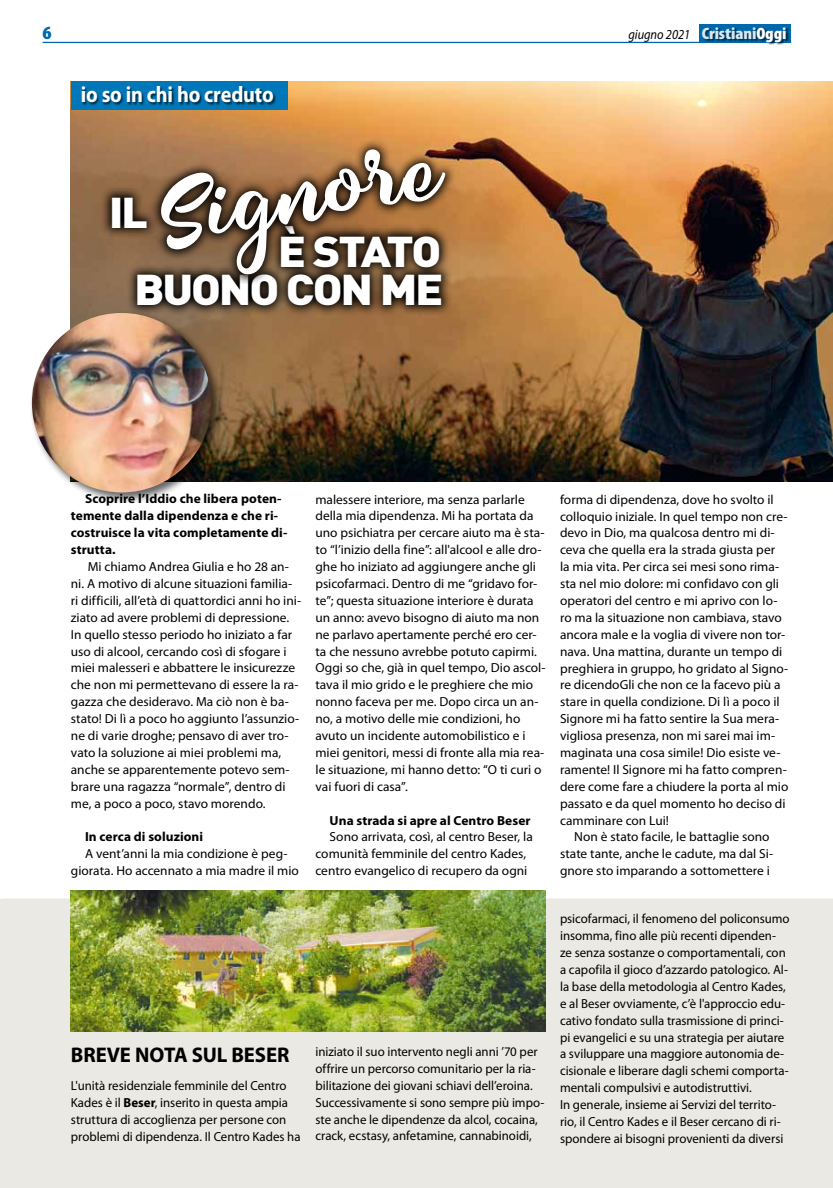
<style>
.page{position:relative;width:833px;height:1188px;background:#fff}
.page>*{position:absolute;margin:0;border:0;box-sizing:border-box;transform-origin:0 0}
.t1{font:700 85.75px "Fredly";color:#fff;scale:.95 1}
.t2{font:900 42.5px "DIN";letter-spacing:-.05em;color:#fff;scale:1.1 1}
.t3{font:700 22.5px "Myriad Pro";letter-spacing:-.01em;color:#fff;scale:.9 1}
.t4{font:700 21.25px "Myriad Pro";letter-spacing:-.005em;color:#000}
.t5{font:900 condensed 18.75px "Myriad Pro";color:#0068ab;scale:1.1 1}
.t6{font:italic 13.75px "Myriad Pro";color:#000;scale:.9 1}
.t7{font:13.12px/16.9px "Myriad Pro";color:#000}
.t8{font:700 13.12px/16.9px "Myriad Pro";letter-spacing:.005em;color:#000}
.s1{font-weight:900;font-style:normal;font-stretch:condensed;font-size:16.62px;color:#d7e8f2}
.s2{font-weight:900;font-style:normal;font-stretch:condensed;font-size:16.62px;color:#fff}
.s3{font-weight:700}
</style>
<div class="page">
<div style="left:0;top:898px;width:833px;height:289px;background:#eae9e4"></div>
<img style="left:71px;top:81px;width:762px;height:400px">
<img style="left:71px;top:890px;width:475px;height:141px">
<hr style="left:43px;top:42px;width:747px;height:1px;background:#0068ab">
<div style="left:698px;top:25px;width:92px;height:18px;background:#0068ab"></div>
<div style="left:703px;top:28px;width:86px;height:17px;background:#000;opacity:.6"></div>
<div style="left:71px;top:81px;width:216px;height:29px;background:#0077b8"></div>
<div style="left:82px;top:86px;width:194px;height:20px;background:#000;opacity:.6"></div>
<svg style="left:99px;top:184px;width:352px;height:131px;background:#4d3a27"></svg>
<div style="left:28px;top:309px;width:195px;height:195px;background:#000;opacity:.6"></div>
<img style="left:32px;top:313px;width:179px;height:179px;border-radius:90px">
<svg style="left:148px;top:137px;width:307px;height:147px;background:#64472b"></svg>
<h3 class="t5" style="left:43px;top:21px;width:10px">6</h3>
<p class="t6" style="left:628px;top:26px;width:177px">giugno 2021 <span class="s1">Cristiani</span><span class="s2">Oggi</span></p>
<h3 class="t3" style="left:81px;top:80px;width:216px">io so in chi ho creduto</h3>
<h1 class="t1" style="left:155px;top:160px;width:300px;rotate:-7deg">Signore</h1>
<h2 class="t2" style="left:109px;top:184px;width:37px">IL</h2>
<h2 class="t2" style="left:278px;top:222px;width:146px">È STATO</h2>
<h2 class="t2" style="left:134px;top:261px;width:53px">BUONO</h2>
<h2 class="t2" style="left:286px;top:261px;width:26px">CON</h2>
<h2 class="t2" style="left:380px;top:261px;width:54px">ME</h2>
<p class="t8" style="left:71px;top:490px;width:218px;text-indent:14px">Scoprire l’Iddio che libera poten&shy;temente dalla dipendenza e che ri&shy;costruisce la vita completamente di&shy;strutta.</p>
<p class="t7" style="left:71px;top:558px;width:232px;text-indent:17px">Mi chiamo Andrea Giulia e ho 28 an&shy;ni. A motivo di alcune situazioni familia&shy;ri difficili, all’età di quattordici anni ho ini&shy;ziato ad avere problemi di depressione.<br>In quello stesso periodo ho iniziato a far uso di alcool, cercando così di sfogare i miei malesseri e abbattere le insicurezze che non mi permettevano di essere la ra&shy;gazza che desideravo. Ma ciò non è ba&shy;stato! Di lì a poco ho aggiunto l’assunzio&shy;ne di varie droghe; pensavo di aver tro&shy;vato la soluzione ai miei problemi ma, anche se apparentemente potevo sem&shy;brare una ragazza “normale”, dentro di me, a poco a poco, stavo morendo.</p>
<p class="t8" style="left:85px;top:827px;width:120px">In cerca di soluzioni</p>
<p class="t7" style="left:71px;top:844px;width:229px;text-align:center">A vent’anni la mia condizione è peg&shy;giorata. Ho accennato a mia madre il mio</p>
<p class="t7" style="left:315px;top:490px;width:232px">malessere interiore, ma senza parlarle della mia dipendenza. Mi ha portata da uno psichiatra per cercare aiuto ma è sta&shy;to “l’inizio della fine”: all'alcool e alle dro&shy;ghe ho iniziato ad aggiungere anche gli psicofarmaci. Dentro di me “gridavo for&shy;te”; questa situazione interiore è durata un anno: avevo bisogno di aiuto ma non ne parlavo apertamente perché ero cer&shy;ta che nessuno avrebbe potuto capirmi.<br>Oggi so che, già in quel tempo, Dio ascol&shy;tava il mio grido e le preghiere che mio nonno faceva per me. Dopo circa un an&shy;no, a motivo delle mie condizioni, ho avuto un incidente automobilistico e i miei genitori, messi di fronte alla mia rea&shy;le situazione, mi hanno detto: “O ti curi o vai fuori di casa”.</p>
<p class="t8" style="left:330px;top:811px;width:202px">Una strada si apre al Centro Beser</p>
<p class="t7" style="left:315px;top:828px;width:219px;text-indent:14px">Sono arrivata, così, al centro Beser, la comunità femminile del centro Kades, centro evangelico di recupero da ogni</p>
<h3 class="t4" style="left:71px;top:1040px;width:78px">BREVE nota</h3>
<h3 class="t4" style="left:192px;top:1040px;width:13px">sul</h3>
<h3 class="t4" style="left:231px;top:1040px;width:25px">Beser</h3>
<p class="t7" style="left:71px;top:1076px;width:231px">L'unità residenziale femminile del Centro Kades è il <span class="s3">Beser</span>, inserito in questa ampia struttura di accoglienza per persone con problemi di dipendenza. Il Centro Kades ha</p>
<p class="t7" style="left:315px;top:1042px;width:230px">iniziato il suo intervento negli anni ’70 per offrire un percorso comunitario per la ria&shy;bilitazione dei giovani schiavi dell’eroina.<br>Successivamente si sono sempre più impo&shy;ste anche le dipendenze da alcol, cocaina, crack, ecstasy, anfetamine, cannabinoidi,</p>
<p class="t7" style="left:560px;top:490px;width:230px">forma di dipendenza, dove ho svolto il colloquio iniziale. In quel tempo non cre&shy;devo in Dio, ma qualcosa dentro mi di&shy;ceva che quella era la strada giusta per<br>la mia vita. Per circa sei mesi sono rima&shy;sta nel mio dolore: mi confidavo con gli operatori del centro e mi aprivo con lo&shy;ro ma la situazione non cambiava, stavo ancora male e la voglia di vivere non tor&shy;nava. Una mattina, durante un tempo di preghiera in gruppo, ho gridato al Signo&shy;re dicendoGli che non ce la facevo più a stare in quella condizione. Di lì a poco il Signore mi ha fatto sentire la Sua mera&shy;vigliosa presenza, non mi sarei mai im&shy;maginata una cosa simile! Dio esiste ve&shy;ramente! Il Signore mi ha fatto compren&shy;dere come fare a chiudere la porta al mio passato e da quel momento ho deciso di camminare con Lui!</p>
<p class="t7" style="left:560px;top:828px;width:215px;text-indent:14px">Non è stato facile, le battaglie sono state tante, anche le cadute, ma dal Si&shy;gnore sto imparando a sottomettere i</p>
<p class="t7" style="left:560px;top:910px;width:231px">psicofarmaci, il fenomeno del policonsumo insomma, fino alle più recenti dipenden&shy;ze senza sostanze o comportamentali, con a capofila il gioco d’azzardo patologico. Al&shy;la base della metodologia al Centro Kades, e al Beser ovviamente, c’è l'approccio edu&shy;cativo fondato sulla trasmissione di princi&shy;pi evangelici e su una strategia per aiutare a sviluppare una maggiore autonomia de&shy;cisionale e liberare dagli schemi comporta&shy;mentali compulsivi e autodistruttivi.<br>In generale, insieme ai Servizi del territo&shy;rio, il Centro Kades e il Beser cercano di ri&shy;spondere ai bisogni provenienti da diversi</p>
</div>
